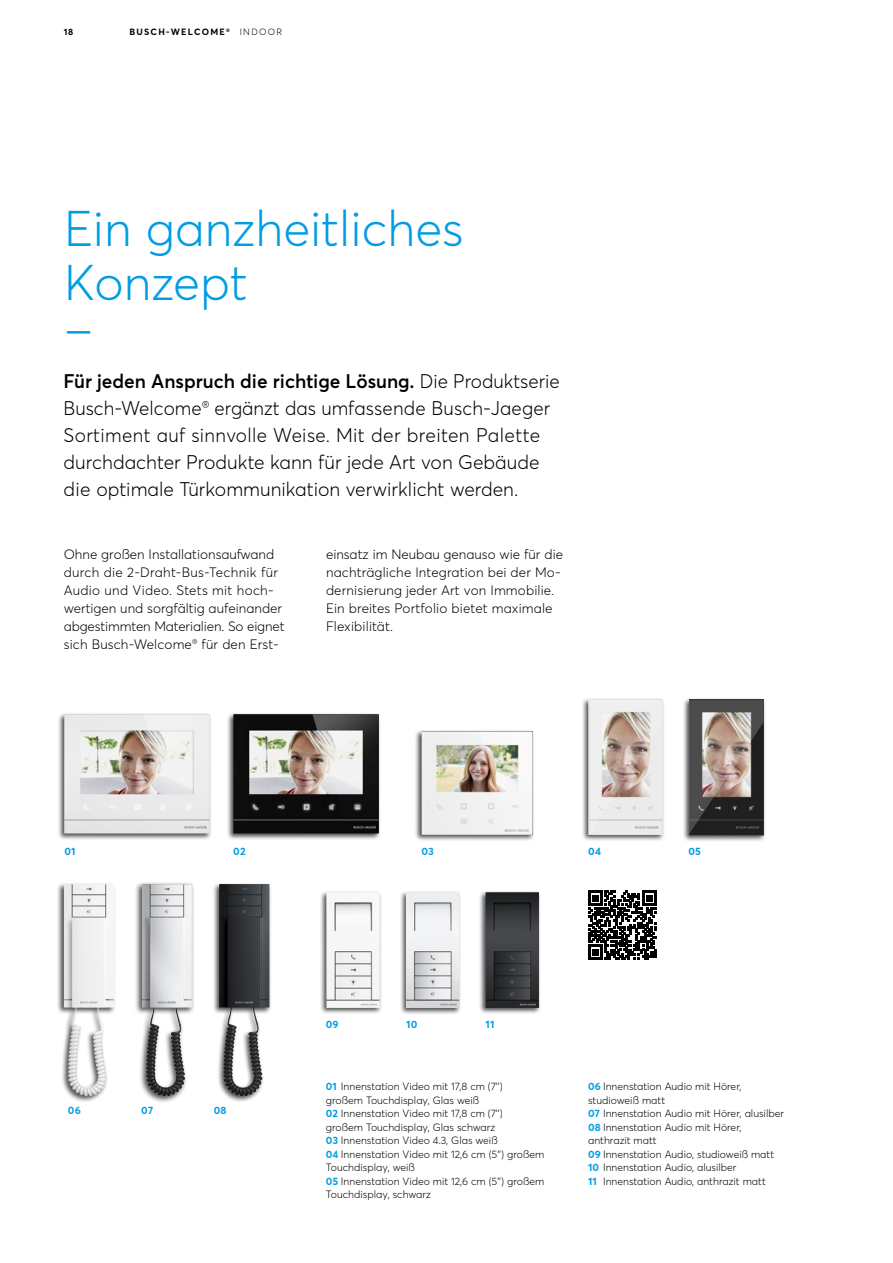
<style>
.page{position:relative;width:893px;height:1263px;background:#fff}
.page>*{position:absolute;margin:0;border:0;box-sizing:border-box;transform-origin:0 0}
.t1{font:300 49.5px/54.4px "Averta";color:#009de2}
.t2{font:300 19.5px/27px "Averta";color:#000}
.t3{font:300 13.5px/18px "Averta";letter-spacing:.01em;color:#000}
.t4{font:300 10.5px/13.5px "Averta";color:#000}
.t5{font:700 10.5px "Averta";letter-spacing:.02em;color:#009de2}
.t6{font:700 9px "Averta";letter-spacing:.135em;color:#000}
.s1{font-weight:300}
.s2{font-weight:600}
.s3{font-weight:700;color:#009de2}
</style>
<div class="page">
<div style="left:57px;top:882px;width:59px;height:221px;background:#000;opacity:.7"></div>
<img style="left:64px;top:884px;width:42px;height:211px">
<div style="left:134px;top:882px;width:61px;height:221px;background:#000;opacity:.7"></div>
<img style="left:142px;top:884px;width:42px;height:211px">
<div style="left:212px;top:882px;width:59px;height:221px;background:#000;opacity:.7"></div>
<img style="left:219px;top:884px;width:42px;height:211px">
<div style="left:319px;top:890px;width:63px;height:125px;background:#000;opacity:.7"></div>
<img style="left:326px;top:892px;width:54px;height:116px">
<div style="left:399px;top:890px;width:62px;height:125px;background:#000;opacity:.7"></div>
<img style="left:406px;top:892px;width:53px;height:116px">
<div style="left:478px;top:890px;width:63px;height:125px;background:#000;opacity:.7"></div>
<img style="left:485px;top:892px;width:54px;height:116px">
<div style="left:57px;top:712px;width:155px;height:128px;background:#000;opacity:.7"></div>
<img style="left:64px;top:714px;width:146px;height:119px">
<div style="left:682px;top:697px;width:84px;height:145px;background:#000;opacity:.7"></div>
<img style="left:689px;top:699px;width:75px;height:136px">
<div style="left:226px;top:712px;width:155px;height:128px;background:#000;opacity:.7"></div>
<img style="left:233px;top:714px;width:146px;height:119px">
<div style="left:581px;top:697px;width:84px;height:145px;background:#000;opacity:.7"></div>
<img style="left:589px;top:699px;width:74px;height:136px">
<div style="left:415px;top:729px;width:120px;height:112px;background:#000;opacity:.7"></div>
<img style="left:422px;top:731px;width:111px;height:104px">
<svg style="left:588px;top:891px;width:69px;height:68px"></svg>
<p class="t6" style="left:64px;top:26px;width:11px">18</p>
<p class="t6" style="left:129px;top:26px;width:154px">BUSCH-WELCOME<sup>®</sup> <span class="s1">INDOOR</span></p>
<h1 class="t1" style="left:64px;top:201px;width:401px">Ein ganzheitliches<br>Konzept</h1>
<h1 class="t1" style="left:64px;top:302px;width:31px">–</h1>
<p class="t2" style="left:64px;top:367px;width:498px"><span class="s2">Für jeden Anspruch die richtige Lösung.</span> Die Produktserie Busch-Welcome<sup>®</sup> ergänzt das umfassende Busch-Jaeger Sortiment auf sinnvolle Weise. Mit der breiten Palette durchdachter Produkte kann für jede Art von Gebäude die optimale Türkommunikation verwirklicht werden.</p>
<p class="t3" style="left:64px;top:545px;width:222px">Ohne großen Installationsaufwand durch die 2-Draht-Bus-Technik für Audio und Video. Stets mit hoch&shy;wertigen und sorgfältig aufeinander abgestimmten Materialien. So eignet sich Busch-Welcome<sup>®</sup> für den Erst-</p>
<p class="t3" style="left:326px;top:545px;width:239px">einsatz im Neubau genauso wie für die nachträgliche Integration bei der Mo&shy;dernisierung jeder Art von Immobilie.<br>Ein breites Portfolio bietet maximale Flexibilität.</p>
<p class="t5" style="left:64px;top:845px;width:13px">01</p>
<p class="t5" style="left:233px;top:845px;width:14px">02</p>
<p class="t5" style="left:421px;top:845px;width:14px">03</p>
<p class="t5" style="left:326px;top:1017px;width:14px">09</p>
<p class="t5" style="left:406px;top:1017px;width:13px">10</p>
<p class="t5" style="left:485px;top:1017px;width:10px">11</p>
<p class="t5" style="left:588px;top:845px;width:14px">04</p>
<p class="t5" style="left:688px;top:845px;width:14px">05</p>
<p class="t5" style="left:68px;top:1104px;width:15px">06</p>
<p class="t5" style="left:141px;top:1104px;width:14px">07</p>
<p class="t5" style="left:214px;top:1104px;width:14px">08</p>
<p class="t4" style="left:326px;top:1080px;width:220px"><span class="s3">01</span> Innenstation Video mit 17,8 cm (7'')<br>großem Touchdisplay, Glas weiß<br><span class="s3">02</span> Innenstation Video mit 17,8 cm (7'')<br>großem Touchdisplay, Glas schwarz<br><span class="s3">03</span> Innenstation Video 4.3, Glas weiß<br><span class="s3">04</span> Innenstation Video mit 12,6 cm (5'') großem Touchdisplay, weiß<br><span class="s3">05</span> Innenstation Video mit 12,6 cm (5'') großem Touchdisplay, schwarz</p>
<p class="t4" style="left:588px;top:1079px;width:197px"><span class="s3">06</span> Innenstation Audio mit Hörer, studioweiß matt<br><span class="s3">07</span> Innenstation Audio mit Hörer, alusilber<br><span class="s3">08</span> Innenstation Audio mit Hörer, anthrazit matt<br><span class="s3">09</span> Innenstation Audio, studioweiß matt<br><span class="s3">10</span> Innenstation Audio, alusilber<br><span class="s3">11</span> Innenstation Audio, anthrazit matt</p>
</div>
